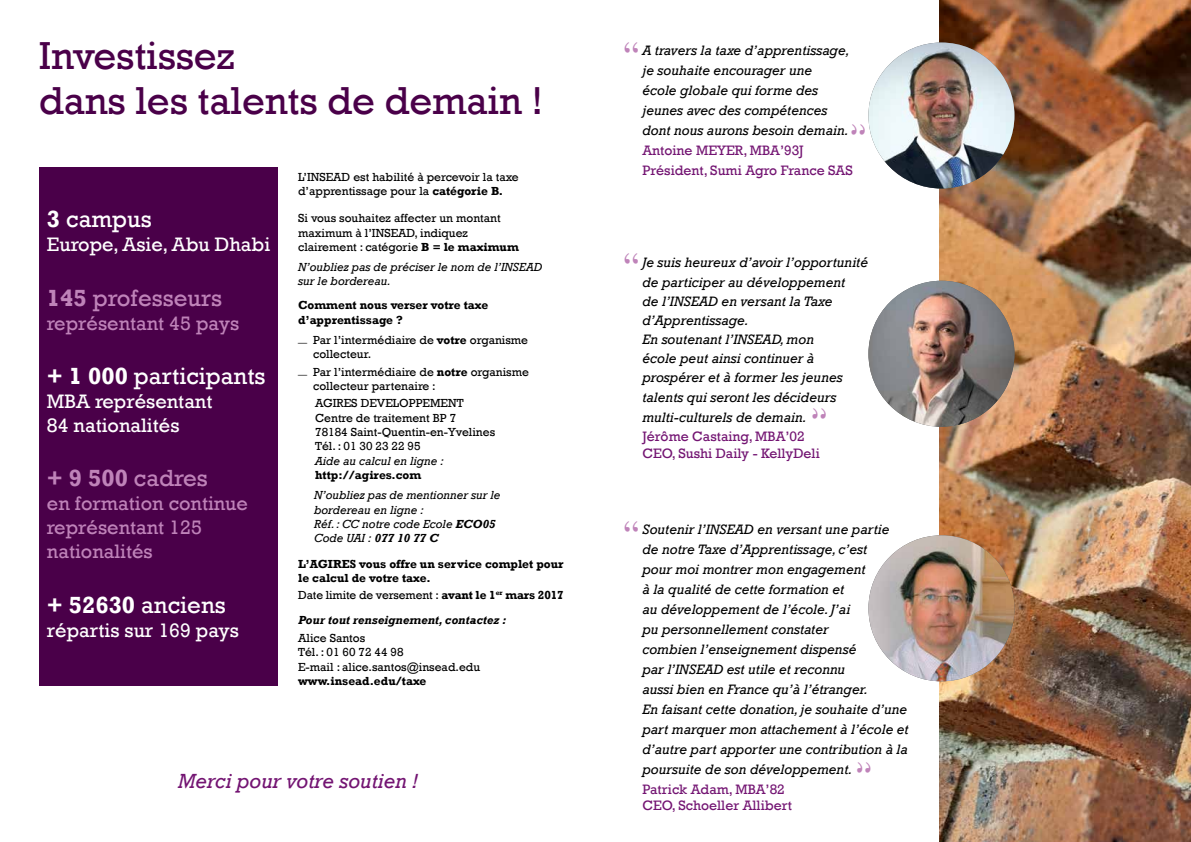
<style>
.page{position:relative;width:1191px;height:842px;background:#fff}
.page>*{position:absolute;margin:0;border:0;box-sizing:border-box;transform-origin:0 0}
.t1{font:42px "Times";color:#bf83b9;scale:.85 1}
.t2{font:40px/45px "Rockwell";letter-spacing:-.005em;color:#4a0049}
.t3{font:24px "Rockwell";color:#fff}
.t4{font:24px "Rockwell";color:#bf83b9}
.t5{font:italic 21px "Rockwell";color:#731472}
.t6{font:20px/24px "Rockwell";color:#fff}
.t7{font:20px/24px "Rockwell";color:#bf83b9}
.t8{font:italic 14px/20px "Rockwell";color:#000}
.t9{font:14px/16.8px "Rockwell";color:#731472}
.t10{font:12px/14.4px "Rockwell";color:#000}
.t11{font:italic 12px/14.4px "Rockwell";color:#000}
.t12{font:700 12px/14.4px "Rockwell";color:#000}
.t13{font:italic 700 12px/25.2px "Rockwell";color:#000}
.s1{font-weight:700}
.s2{font-weight:400;font-style:normal}
.s3{font-style:normal}
</style>
<div class="page">
<div style="left:39px;top:167px;width:239px;height:519px;background:#4a0049"></div>
<img style="left:939px;top:0;width:252px;height:842px">
<img style="left:868px;top:43px;width:146px;height:146px;border-radius:73px">
<img style="left:868px;top:281px;width:146px;height:146px;border-radius:73px">
<img style="left:868px;top:535px;width:146px;height:146px;border-radius:73px">
<h2 class="t2" style="left:39px;top:34px;width:506px">Investissez<br>dans les talents de demain !</h2>
<p class="t8" style="left:642px;top:41px;width:209px">A travers la taxe d’apprentissage, je souhaite encourager une école globale qui forme des jeunes avec des compétences dont nous aurons besoin demain.</p>
<p class="t9" style="left:642px;top:140px;width:212px;line-height:20px">Antoine MEYER, MBA’93J<br>Président, Sumi Agro France SAS</p>
<h1 class="t1" style="left:624px;top:18px;width:20px">“</h1>
<p class="t10" style="left:298px;top:170px;width:222px">L’INSEAD est habilité à percevoir la taxe d’apprentissage pour la <span class="s1">catégorie B.</span></p>
<p class="t10" style="left:298px;top:211px;width:222px">Si vous souhaitez affecter un montant maximum à l’INSEAD, indiquez clairement : catégorie <span class="s1">B = le maximum</span></p>
<p class="t11" style="left:298px;top:260px;width:246px">N’oubliez pas de préciser le nom de l’INSEAD sur le bordereau.</p>
<p class="t12" style="left:298px;top:298px;width:192px">Comment nous verser votre taxe d’apprentissage ?</p>
<p class="t10" style="left:313px;top:333px;width:216px;text-indent:-15px"><sup>_</sup> Par l’intermédiaire de <span class="s1">votre</span> organisme collecteur.</p>
<p class="t10" style="left:313px;top:364px;width:217px;text-indent:-15px"><sup>_</sup> Par l’intermédiaire de <span class="s1">notre</span> organisme collecteur partenaire :</p>
<p class="t10" style="left:315px;top:396px;width:181px">AGIRES DEVELOPPEMENT<br>Centre de traitement BP 7<br>78184 Saint-Quentin-en-Yvelines<br>Tél. : 01 30 23 22 95</p>
<p class="t11" style="left:315px;top:454px;width:130px">Aide au calcul en ligne :</p>
<p class="t12" style="left:315px;top:468px;width:108px">http://agires.com</p>
<p class="t11" style="left:314px;top:488px;width:188px">N’oubliez pas de mentionner sur le bordereau en ligne :<br>Réf. : CC notre code Ecole <span class="s1">ECO05<br></span>Code UAI : <span class="s1">077 10 77 C</span></p>
<p class="t12" style="left:298px;top:556px;width:267px">L’AGIRES vous offre un service complet pour le calcul de votre taxe.</p>
<p class="t13" style="left:298px;top:583px;width:267px"><span class="s2">Date limite de versement :</span> <span class="s3">avant le 1</span><sup>er</sup> <span class="s3">mars 2017<br></span>Pour tout renseignement, contactez :</p>
<p class="t10" style="left:298px;top:631px;width:183px">Alice Santos<br>Tél. : 01 60 72 44 98<br>E-mail : alice.santos@insead.edu</p>
<p class="t12" style="left:298px;top:674px;width:130px">www.insead.edu/taxe</p>
<h3 class="t3" style="left:47px;top:205px;width:106px"><span class="s1">3</span> campus</h3>
<h3 class="t6" style="left:47px;top:233px;width:225px">Europe, Asie, Abu Dhabi</h3>
<h3 class="t4" style="left:47px;top:284px;width:177px"><span class="s1">145</span> professeurs</h3>
<h3 class="t7" style="left:47px;top:311px;width:194px">représentant 45 pays</h3>
<h3 class="t3" style="left:47px;top:362px;width:220px"><span class="s1">+ 1 000</span> participants</h3>
<h3 class="t6" style="left:47px;top:390px;width:167px">MBA représentant<br>84 nationalités</h3>
<h3 class="t4" style="left:47px;top:464px;width:162px"><span class="s1">+ 9 500</span> cadres</h3>
<h3 class="t7" style="left:47px;top:492px;width:202px">en formation continue représentant 125 nationalités</h3>
<h3 class="t3" style="left:47px;top:591px;width:180px"><span class="s1">+ 52630</span> anciens</h3>
<h3 class="t6" style="left:47px;top:618px;width:194px">répartis sur 169 pays</h3>
<h1 class="t1" style="left:624px;top:229px;width:20px">“</h1>
<p class="t8" style="left:642px;top:253px;width:227px;line-height:19.4px">Je suis heureux d’avoir l’opportunité de participer au développement<br>de l’INSEAD en versant la Taxe d’Apprentissage.<br>En soutenant l’INSEAD, mon<br>école peut ainsi continuer à prospérer et à former les jeunes talents qui seront les décideurs multi-culturels de demain.</p>
<p class="t9" style="left:642px;top:429px;width:179px">Jérôme Castaing, MBA’02<br>CEO, Sushi Daily - KellyDeli</p>
<h1 class="t1" style="left:624px;top:496px;width:20px">“</h1>
<p class="t8" style="left:642px;top:519px;width:268px">Soutenir l’INSEAD en versant une partie de notre Taxe d’Apprentissage, c’est<br>pour moi montrer mon engagement<br>à la qualité de cette formation et<br>au développement de l’école. J’ai<br>pu personnellement constater<br>combien l’enseignement dispensé<br>par l’INSEAD est utile et reconnu<br>aussi bien en France qu’à l’étranger.<br>En faisant cette donation, je souhaite d’une part marquer mon attachement à l’école et d’autre part apporter une contribution à la poursuite de son développement.</p>
<p class="t9" style="left:642px;top:781px;width:151px">Patrick Adam, MBA’82<br>CEO, Schoeller Allibert</p>
<h3 class="t5" style="left:178px;top:769px;width:241px">Merci pour votre soutien !</h3>
</div>
